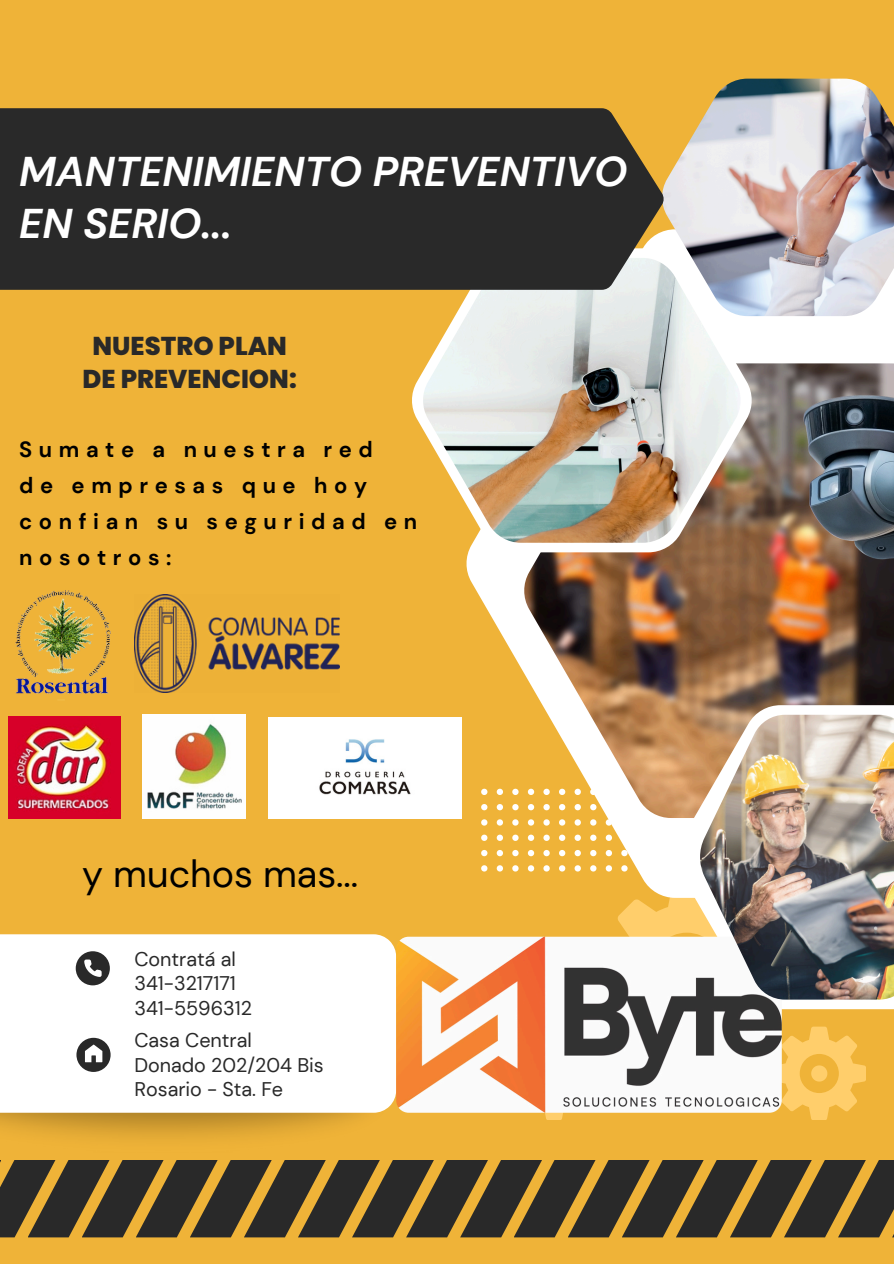
<style>
.page{position:relative;width:894px;height:1264px;background:#fff}
.page>*{position:absolute;margin:0;border:0;box-sizing:border-box;transform-origin:0 0}
.t1{font:italic 700 41.55px/52.8px "DM Sans";color:#fff}
.t2{font:37.8px "DM Sans";color:#000}
.t3{font:800 25.8px/32.7px "Poppins";color:#292929;text-align:center}
.t4{font:700 21.9px/36px "DM Sans";letter-spacing:.3em;color:#000}
.t5{font:19.8px "DM Sans";color:#292929}
</style>
<div class="page">
<div style="left:0;top:0;width:893px;height:1263px;background:#efb338"></div>
<img style="left:0;top:1112px;width:379px;height:26px">
<svg style="left:507px;top:897px;width:358px;height:222px"></svg>
<svg style="left:466px;top:316px;width:427px;height:581px"></svg>
<img style="left:664px;top:79px;width:229px;height:237px">
<img style="left:523px;top:363px;width:370px;height:455px">
<svg style="left:676px;top:705px;width:217px;height:304px;background:#e5ccaf"></svg>
<svg style="left:412px;top:248px;width:339px;height:304px"></svg>
<img style="left:422px;top:258px;width:318px;height:285px">
<div style="left:0;top:108px;width:664px;height:182px;background:#292929"></div>
<svg style="left:649px;top:1160px;width:242px;height:77px"></svg>
<hr style="left:891px;top:1159px;width:2px;height:78px;background:#292929">
<svg style="left:0;top:1160px;width:649px;height:77px"></svg>
<div style="left:0;top:934px;width:396px;height:178px;background:#fff"></div>
<svg style="left:76px;top:951px;width:33px;height:34px"></svg>
<svg style="left:76px;top:1037px;width:34px;height:34px"></svg>
<svg style="left:481px;top:788px;width:6px;height:7px"></svg>
<svg style="left:496px;top:788px;width:7px;height:7px"></svg>
<svg style="left:512px;top:788px;width:6px;height:7px"></svg>
<svg style="left:527px;top:788px;width:7px;height:7px"></svg>
<svg style="left:543px;top:788px;width:6px;height:7px"></svg>
<svg style="left:559px;top:788px;width:6px;height:7px"></svg>
<svg style="left:574px;top:788px;width:6px;height:7px"></svg>
<svg style="left:590px;top:788px;width:6px;height:7px"></svg>
<svg style="left:605px;top:788px;width:7px;height:7px"></svg>
<svg style="left:621px;top:788px;width:6px;height:7px"></svg>
<svg style="left:481px;top:804px;width:6px;height:6px"></svg>
<svg style="left:496px;top:804px;width:7px;height:6px"></svg>
<svg style="left:512px;top:804px;width:6px;height:6px"></svg>
<svg style="left:527px;top:804px;width:7px;height:6px"></svg>
<svg style="left:543px;top:804px;width:6px;height:6px"></svg>
<svg style="left:559px;top:804px;width:6px;height:6px"></svg>
<svg style="left:574px;top:804px;width:6px;height:6px"></svg>
<svg style="left:590px;top:804px;width:6px;height:6px"></svg>
<svg style="left:605px;top:804px;width:7px;height:6px"></svg>
<svg style="left:621px;top:804px;width:6px;height:6px"></svg>
<svg style="left:481px;top:819px;width:6px;height:6px"></svg>
<svg style="left:496px;top:819px;width:7px;height:6px"></svg>
<svg style="left:512px;top:819px;width:6px;height:6px"></svg>
<svg style="left:527px;top:819px;width:7px;height:6px"></svg>
<svg style="left:543px;top:819px;width:6px;height:6px"></svg>
<svg style="left:559px;top:819px;width:6px;height:6px"></svg>
<svg style="left:574px;top:819px;width:6px;height:6px"></svg>
<svg style="left:590px;top:819px;width:6px;height:6px"></svg>
<svg style="left:605px;top:819px;width:7px;height:6px"></svg>
<svg style="left:621px;top:819px;width:6px;height:6px"></svg>
<svg style="left:481px;top:834px;width:6px;height:7px"></svg>
<svg style="left:496px;top:834px;width:7px;height:7px"></svg>
<svg style="left:512px;top:834px;width:6px;height:7px"></svg>
<svg style="left:527px;top:834px;width:7px;height:7px"></svg>
<svg style="left:543px;top:834px;width:6px;height:7px"></svg>
<svg style="left:559px;top:834px;width:6px;height:7px"></svg>
<svg style="left:574px;top:834px;width:6px;height:7px"></svg>
<svg style="left:590px;top:834px;width:6px;height:7px"></svg>
<svg style="left:605px;top:834px;width:7px;height:7px"></svg>
<svg style="left:621px;top:834px;width:6px;height:7px"></svg>
<svg style="left:481px;top:850px;width:6px;height:6px"></svg>
<svg style="left:496px;top:850px;width:7px;height:6px"></svg>
<svg style="left:512px;top:850px;width:6px;height:6px"></svg>
<svg style="left:527px;top:850px;width:7px;height:6px"></svg>
<svg style="left:543px;top:850px;width:6px;height:6px"></svg>
<svg style="left:559px;top:850px;width:6px;height:6px"></svg>
<svg style="left:574px;top:850px;width:6px;height:6px"></svg>
<svg style="left:590px;top:850px;width:6px;height:6px"></svg>
<svg style="left:605px;top:850px;width:7px;height:6px"></svg>
<svg style="left:621px;top:850px;width:6px;height:6px"></svg>
<svg style="left:481px;top:865px;width:6px;height:6px"></svg>
<svg style="left:496px;top:865px;width:7px;height:6px"></svg>
<svg style="left:512px;top:865px;width:6px;height:6px"></svg>
<svg style="left:527px;top:865px;width:7px;height:6px"></svg>
<svg style="left:543px;top:865px;width:6px;height:6px"></svg>
<svg style="left:559px;top:865px;width:6px;height:6px"></svg>
<svg style="left:574px;top:865px;width:6px;height:6px"></svg>
<svg style="left:590px;top:865px;width:6px;height:6px"></svg>
<svg style="left:605px;top:865px;width:7px;height:6px"></svg>
<svg style="left:621px;top:865px;width:6px;height:6px"></svg>
<img style="left:396px;top:936px;width:385px;height:176px;border-radius:12px">
<img style="left:699px;top:714px;width:194px;height:285px">
<img style="left:15px;top:590px;width:96px;height:110px">
<img style="left:9px;top:716px;width:111px;height:102px">
<img style="left:142px;top:714px;width:104px;height:104px">
<img style="left:134px;top:594px;width:205px;height:98px">
<img style="left:268px;top:717px;width:193px;height:101px">
<p class="t1" style="left:19px;top:145px;width:609px">MANTENIMIENTO PREVENTIVO<br>EN SERIO...</p>
<h3 class="t3" style="left:83px;top:330px;width:216px">NUESTRO PLAN<br>DE PREVENCION:</h3>
<p class="t4" style="left:19px;top:432px;width:399px">Sumate a nuestra red<br>de empresas que hoy confian su seguridad en nosotros:</p>
<h2 class="t2" style="left:82px;top:850px;width:277px">y muchos mas...</h2>
<h4 class="t5" style="left:134px;top:946px;width:103px">Contratá al</h4>
<p class="t5" style="left:134px;top:970px;width:103px">341-3217171</p>
<p class="t5" style="left:134px;top:995px;width:119px">341-5596312</p>
<p class="t5" style="left:134px;top:1027px;width:119px">Casa Central</p>
<p class="t5" style="left:134px;top:1051px;width:191px">Donado 202/204 Bis</p>
<p class="t5" style="left:134px;top:1076px;width:150px">Rosario - Sta. Fe</p>
</div>
